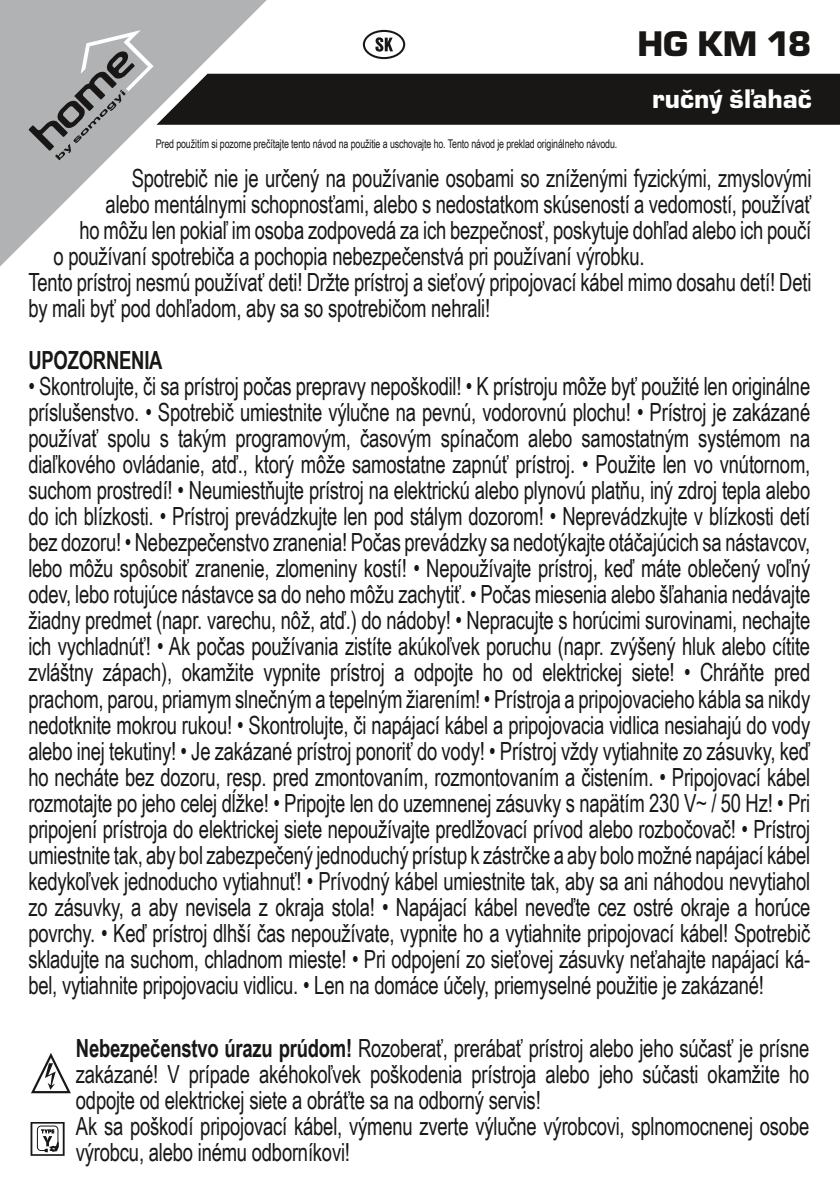
<style>
.page{position:relative;width:840px;height:1191px;background:#fff}
.page>*{position:absolute;margin:0;border:0;box-sizing:border-box;transform-origin:0 0}
.t1{font:37px "Eurostile TEE Blac";color:#181716}
.t2{font:28px "Eurostile TEE Blac";color:#fff}
.t3{font:25px/26px "Arial Narrow";letter-spacing:-.01em;color:#181716;text-align:justify;scale:.9 1}
.t4{font:700 25px "Arial Narrow";letter-spacing:-.01em;color:#181716;scale:.9 1}
.t5{font:12px "Arial Narrow";letter-spacing:-.01em;color:#181716;scale:.9 1}
.s1{font-weight:700}
</style>
<div class="page">
<svg style="left:0;top:0;width:267px;height:267px"></svg>
<svg style="left:29px;top:30px;width:810px;height:130px"></svg>
<svg style="left:31px;top:1053px;width:40px;height:40px"></svg>
<svg style="left:31px;top:1122px;width:34px;height:33px"></svg>
<h1 class="t1" style="left:637px;top:24px;width:176px">HG KM 18</h1>
<p class="t2" style="left:652px;top:83px;width:161px">ručný šľahač</p>
<p class="t5" style="left:156px;top:135px;width:514px">Pred použitím si pozorne prečítajte tento návod na použitie a uschovajte ho. Tento návod je preklad originálneho návodu.</p>
<p class="t3" style="left:132px;top:164px;width:756px">Spotrebič nie je určený na používanie osobami so zníženými fyzickými, zmyslovými</p>
<p class="t3" style="left:106px;top:190px;width:785px">alebo mentálnymi schopnosťami, alebo s nedostatkom skúseností a vedomostí, používať</p>
<p class="t3" style="left:80px;top:216px;width:814px">ho môžu len pokiaľ im osoba zodpovedá za ich bezpečnosť, poskytuje dohľad alebo ich poučí</p>
<p class="t3" style="left:53px;top:242px;width:658px">o používaní spotrebiča a pochopia nebezpečenstvá pri používaní výrobku.</p>
<p class="t3" style="left:28px;top:268px;width:871px">Tento prístroj nesmú používať deti! Držte prístroj a sieťový pripojovací kábel mimo dosahu detí! Deti</p>
<p class="t3" style="left:28px;top:294px;width:514px">by mali byť pod dohľadom, aby sa so spotrebičom nehrali!</p>
<p class="t4" style="left:28px;top:342px;width:150px">UPOZORNENIA</p>
<p class="t3" style="left:28px;top:372px;width:869px">• Skontrolujte, či sa prístroj počas prepravy nepoškodil! • K prístroju môže byť použité len originálne príslušenstvo. • Spotrebič umiestnite výlučne na pevnú, vodorovnú plochu! • Prístroj je zakázané používať spolu s takým programovým, časovým spínačom alebo samostatným systémom na diaľkového ovládanie, atď., ktorý môže samostatne zapnúť prístroj. • Použite len vo vnútornom, suchom prostredí! • Neumiestňujte prístroj na elektrickú alebo plynovú platňu, iný zdroj tepla alebo do ich blízkosti. • Prístroj prevádzkujte len pod stálym dozorom! • Neprevádzkujte v blízkosti detí bez dozoru! • Nebezpečenstvo zranenia! Počas prevádzky sa nedotýkajte otáčajúcich sa nástavcov, lebo môžu spôsobiť zranenie, zlomeniny kostí! • Nepoužívajte prístroj, keď máte oblečený voľný odev, lebo rotujúce nástavce sa do neho môžu zachytiť. • Počas miesenia alebo šľahania nedávajte žiadny predmet (napr. varechu, nôž, atď.) do nádoby! • Nepracujte s horúcimi surovinami, nechajte ich vychladnúť! • Ak počas používania zistíte akúkoľvek poruchu (napr. zvýšený hluk alebo cítite zvláštny zápach), okamžite vypnite prístroj a odpojte ho od elektrickej siete! • Chráňte pred prachom, parou, priamym slnečným a tepelným žiarením! • Prístroja a pripojovacieho kábla sa nikdy nedotknite mokrou rukou! • Skontrolujte, či napájací kábel a pripojovacia vidlica nesiahajú do vody alebo inej tekutiny! • Je zakázané prístroj ponoriť do vody! • Prístroj vždy vytiahnite zo zásuvky, keď ho necháte bez dozoru, resp. pred zmontovaním, rozmontovaním a čistením. • Pripojovací kábel rozmotajte po jeho celej dĺžke! • Pripojte len do uzemnenej zásuvky s napätím 230 V~ / 50 Hz! • Pri pripojení prístroja do elektrickej siete nepoužívajte predlžovací prívod alebo rozbočovač! • Prístroj umiestnite tak, aby bol zabezpečený jednoduchý prístup k zástrčke a aby bolo možné napájací kábel kedykoľvek jednoducho vytiahnuť! • Prívodný kábel umiestnite tak, aby sa ani náhodou nevytiahol zo zásuvky, a aby nevisela z okraja stola! • Napájací kábel neveďte cez ostré okraje a horúce povrchy. • Keď prístroj dlhší čas nepoužívate, vypnite ho a vytiahnite pripojovací kábel! Spotrebič skladujte na suchom, chladnom mieste! • Pri odpojení zo sieťovej zásuvky neťahajte napájací ká&shy;bel, vytiahnite pripojovaciu vidlicu. • Len na domáce účely, priemyselné použitie je zakázané!</p>
<p class="t3" style="left:76px;top:1034px;width:816px;text-align:left"><span class="s1">Nebezpečenstvo úrazu prúdom!</span> Rozoberať, prerábať prístroj alebo jeho súčasť je prísne zakázané! V prípade akéhokoľvek poškodenia prístroja alebo jeho súčasti okamžite ho odpojte od elektrickej siete a obráťte sa na odborný servis!<br>Ak sa poškodí pripojovací kábel, výmenu zverte výlučne výrobcovi, splnomocnenej osobe výrobcu, alebo inému odborníkovi!</p>
</div>
